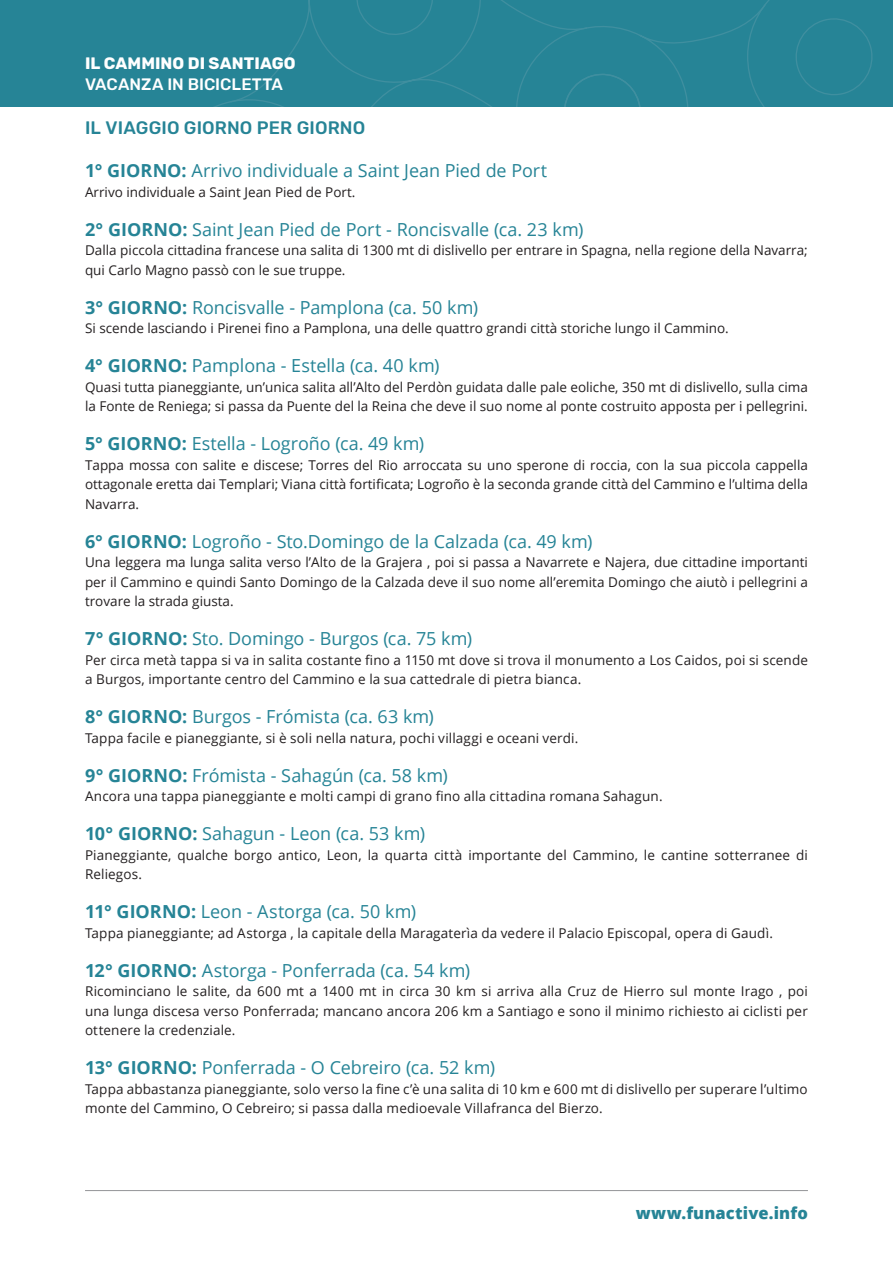
<style>
.page{position:relative;width:893px;height:1263px;background:#fff}
.page>*{position:absolute;margin:0;border:0;box-sizing:border-box;transform-origin:0 0}
.t1{font:18px "Open Sans";letter-spacing:-.005em;color:#268496}
.t2{font:500 18px "Rubik";letter-spacing:.005em;color:#268496}
.t3{font:700 16.5px "Rubik";letter-spacing:.005em;color:#fff}
.t4{font:500 16.5px "Rubik";color:#fff}
.t5{font:800 16.5px "Open Sans";letter-spacing:.01em;color:#268496}
.t6{font:13.5px/19.5px "Open Sans";letter-spacing:.005em;color:#231f20}
.s1{font-weight:700}
</style>
<div class="page">
<div style="left:0;top:0;width:893px;height:106px;background:#268496"></div>
<svg style="left:216px;top:0;width:657px;height:106px"></svg>
<hr style="left:85px;top:1190px;width:723px;height:1px;background:#939598">
<p class="t3" style="left:85px;top:53px;width:212px">IL CAMMINO DI SANTIAGO</p>
<p class="t4" style="left:85px;top:74px;width:199px">VACANZA IN BICICLETTA</p>
<h1 class="t2" style="left:85px;top:117px;width:124px">Il VIAGGIO GIORNO</h1>
<h1 class="t2" style="left:257px;top:117px;width:65px">PER GIORNO</h1>
<h1 class="t1" style="left:85px;top:158px;width:464px"><span class="s1">1° GIORNO:</span> Arrivo individuale a Saint Jean Pied de Port</h1>
<p class="t6" style="left:85px;top:182px;width:272px">Arrivo individuale a Saint Jean Pied de Port.</p>
<h1 class="t1" style="left:85px;top:217px;width:500px"><span class="s1">2° GIORNO:</span> Saint Jean Pied de Port - Roncisvalle (ca. 23 km)</h1>
<p class="t6" style="left:85px;top:240px;width:724px">Dalla piccola cittadina francese una salita di 1300 mt di dislivello per entrare in Spagna, nella regione della Navarra; qui Carlo Magno passò con le sue truppe.</p>
<h1 class="t1" style="left:85px;top:295px;width:394px"><span class="s1">3° GIORNO:</span> Roncisvalle - Pamplona (ca. 50 km)</h1>
<p class="t6" style="left:85px;top:318px;width:645px">Si scende lasciando i Pirenei fino a Pamplona, una delle quattro grandi città storiche lungo il Cammino.</p>
<h1 class="t1" style="left:85px;top:353px;width:356px"><span class="s1">4° GIORNO:</span> Pamplona - Estella (ca. 40 km)</h1>
<p class="t6" style="left:85px;top:377px;width:724px">Quasi tutta pianeggiante, un’unica salita all’Alto del Perdòn guidata dalle pale eoliche, 350 mt di dislivello, sulla cima la Fonte de Reniega; si passa da Puente del la Reina che deve il suo nome al ponte costruito apposta per i pellegrini.</p>
<h1 class="t1" style="left:85px;top:431px;width:341px"><span class="s1">5° GIORNO:</span> Estella - Logroño (ca. 49 km)</h1>
<p class="t6" style="left:85px;top:455px;width:724px;text-align:justify">Tappa mossa con salite e discese; Torres del Rio arroccata su uno sperone di roccia, con la sua piccola cappella ottagonale eretta dai Templari; Viana città fortificata; Logroño è la seconda grande città del Cammino e l’ultima della Navarra.</p>
<h1 class="t1" style="left:85px;top:529px;width:509px"><span class="s1">6° GIORNO:</span> Logroño - Sto.Domingo de la Calzada (ca. 49 km)</h1>
<p class="t6" style="left:85px;top:552px;width:724px;text-align:justify">Una leggera ma lunga salita verso l’Alto de la Grajera , poi si passa a Navarrete e Najera, due cittadine importanti per il Cammino e quindi Santo Domingo de la Calzada deve il suo nome all’eremita Domingo che aiutò i pellegrini a trovare la strada giusta.</p>
<h1 class="t1" style="left:85px;top:626px;width:389px"><span class="s1">7° GIORNO:</span> Sto. Domingo - Burgos (ca. 75 km)</h1>
<p class="t6" style="left:85px;top:650px;width:724px">Per circa metà tappa si va in salita costante fino a 1150 mt dove si trova il monumento a Los Caidos, poi si scende a Burgos, importante centro del Cammino e la sua cattedrale di pietra bianca.</p>
<h1 class="t1" style="left:85px;top:704px;width:350px"><span class="s1">8° GIORNO:</span> Burgos - Frómista (ca. 63 km)</h1>
<p class="t6" style="left:85px;top:728px;width:495px">Tappa facile e pianeggiante, si è soli nella natura, pochi villaggi e oceani verdi.</p>
<h1 class="t1" style="left:85px;top:763px;width:364px"><span class="s1">9° GIORNO:</span> Frómista - Sahagún (ca. 58 km)</h1>
<p class="t6" style="left:85px;top:786px;width:579px">Ancora una tappa pianeggiante e molti campi di grano fino alla cittadina romana Sahagun.</p>
<h1 class="t1" style="left:85px;top:821px;width:341px"><span class="s1">10° GIORNO:</span> Sahagun - Leon (ca. 53 km)</h1>
<p class="t6" style="left:85px;top:845px;width:724px">Pianeggiante, qualche borgo antico, Leon, la quarta città importante del Cammino, le cantine sotterranee di<br>Reliegos.</p>
<h1 class="t1" style="left:85px;top:899px;width:333px"><span class="s1">11° GIORNO:</span> Leon - Astorga (ca. 50 km)</h1>
<p class="t6" style="left:85px;top:923px;width:690px">Tappa pianeggiante; ad Astorga , la capitale della Maragaterìa da vedere il Palacio Episcopal, opera di Gaudì.</p>
<h1 class="t1" style="left:85px;top:958px;width:387px"><span class="s1">12° GIORNO:</span> Astorga - Ponferrada (ca. 54 km)</h1>
<p class="t6" style="left:85px;top:981px;width:724px;text-align:justify">Ricominciano le salite, da 600 mt a 1400 mt in circa 30 km si arriva alla Cruz de Hierro sul monte Irago , poi una lunga discesa verso Ponferrada; mancano ancora 206 km a Santiago e sono il minimo richiesto ai ciclisti per ottenere la credenziale.</p>
<h1 class="t1" style="left:85px;top:1055px;width:411px"><span class="s1">13° GIORNO:</span> Ponferrada - O Cebreiro (ca. 52 km)</h1>
<p class="t6" style="left:85px;top:1079px;width:724px">Tappa abbastanza pianeggiante, solo verso la fine c’è una salita di 10 km e 600 mt di dislivello per superare l’ultimo monte del Cammino, O Cebreiro; si passa dalla medioevale Villafranca del Bierzo.</p>
<p class="t5" style="left:636px;top:1200px;width:174px">www.funactive.info</p>
</div>
